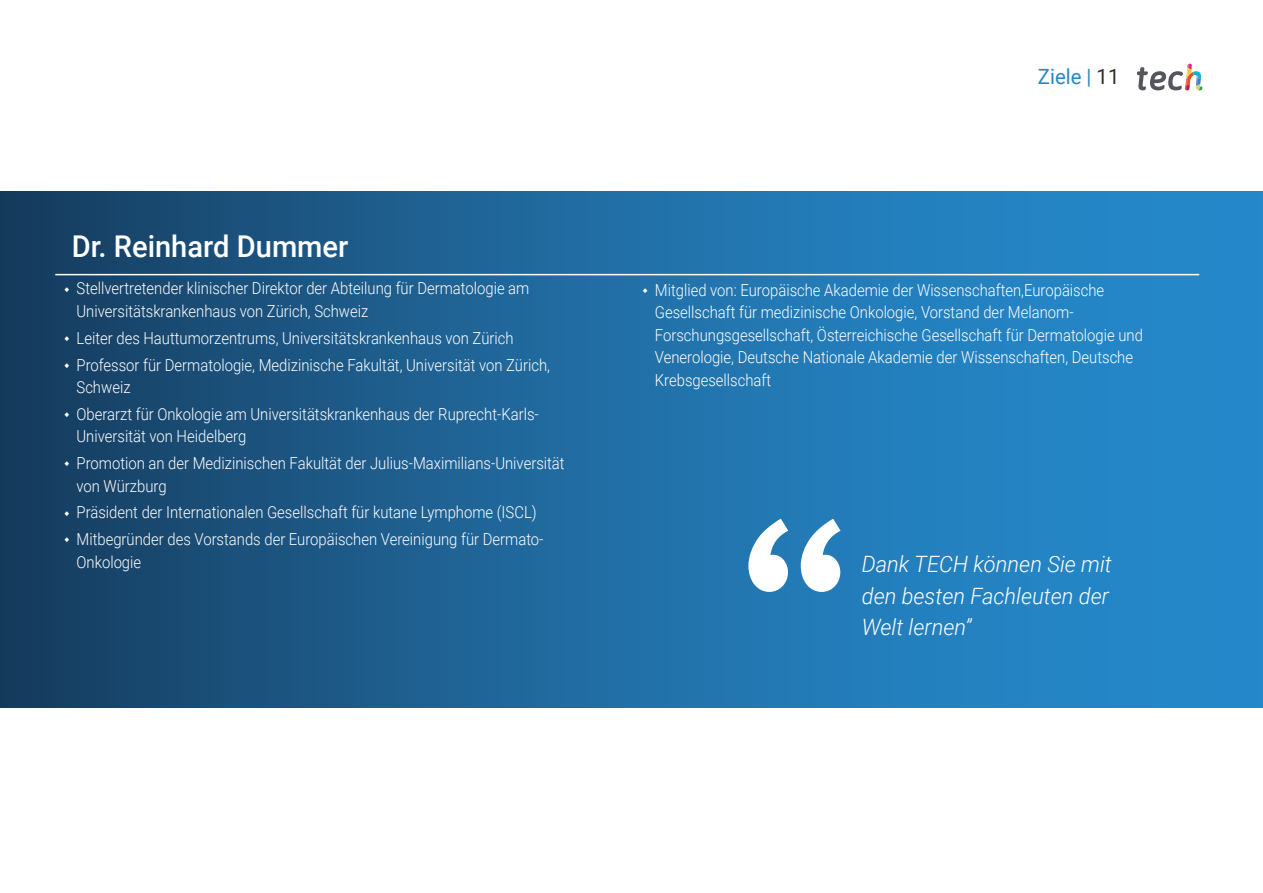
<style>
.page{position:relative;width:1263px;height:893px;background:#fff}
.page>*{position:absolute;margin:0;border:0;box-sizing:border-box;transform-origin:0 0}
.t1{font:500 30px "Roboto";color:#fff}
.t2{font:italic 300 22.5px/31.5px "Roboto";color:#fff}
.t3{font:21px "Roboto";color:#2488c9}
.t4{font:300 16.5px/22.5px "Roboto";color:#fff;scale:.9 1}
.s1{color:#312e20}
</style>
<div class="page">
<div style="left:0;top:192px;width:1263px;height:516px;background:linear-gradient(to right,#184267,#2793d9)"></div>
<hr style="left:55px;top:274px;width:1144px;height:1px;background:#fff">
<svg style="left:748px;top:519px;width:92px;height:73px"></svg>
<svg style="left:1137px;top:64px;width:65px;height:27px"></svg>
<svg style="left:65px;top:287px;width:4px;height:5px"></svg>
<svg style="left:65px;top:336px;width:4px;height:5px"></svg>
<svg style="left:65px;top:363px;width:4px;height:5px"></svg>
<svg style="left:65px;top:412px;width:4px;height:5px"></svg>
<svg style="left:65px;top:461px;width:4px;height:5px"></svg>
<svg style="left:65px;top:511px;width:4px;height:5px"></svg>
<svg style="left:65px;top:537px;width:4px;height:5px"></svg>
<svg style="left:643px;top:288px;width:4px;height:5px"></svg>
<h1 class="t1" style="left:72px;top:226px;width:278px">Dr. Reinhard Dummer</h1>
<p class="t4" style="left:77px;top:277px;width:505px">Stellvertretender klinischer Direktor der Abteilung für Dermatologie am<br>Universitätskrankenhaus von Zürich, Schweiz</p>
<p class="t4" style="left:77px;top:324px;width:528px;line-height:26.7px">Leiter des Hauttumorzentrums, Universitätskrankenhaus von Zürich<br>Professor für Dermatologie, Medizinische Fakultät, Universität von Zürich,</p>
<p class="t4" style="left:77px;top:373px;width:515px;line-height:26.7px">Schweiz<br>Oberarzt für Onkologie am Universitätskrankenhaus der Ruprecht-Karls-</p>
<p class="t4" style="left:77px;top:422px;width:544px;line-height:26.7px">Universität von Heidelberg<br>Promotion an der Medizinischen Fakultät der Julius-Maximilians-Universität</p>
<p class="t4" style="left:77px;top:472px;width:520px;line-height:26.7px">von Würzburg<br>Präsident der Internationalen Gesellschaft für kutane Lymphome (ISCL)<br>Mitbegründer des Vorstands der Europäischen Vereinigung für Dermato-</p>
<p class="t4" style="left:77px;top:550px;width:73px">Onkologie</p>
<p class="t3" style="left:1038px;top:62px;width:83px">Ziele | <span class="s1">11</span></p>
<p class="t4" style="left:655px;top:278px;width:544px">Mitglied von: Europäische Akademie der Wissenschaften,Europäische Gesellschaft für medizinische Onkologie, Vorstand der Melanom-Forschungsgesellschaft, Österreichische Gesellschaft für Dermatologie und Venerologie, Deutsche Nationale Akademie der Wissenschaften, Deutsche Krebsgesellschaft</p>
<h2 class="t2" style="left:862px;top:548px;width:251px">Dank TECH können Sie mit den besten Fachleuten der<br>Welt lernen”</h2>
</div>
